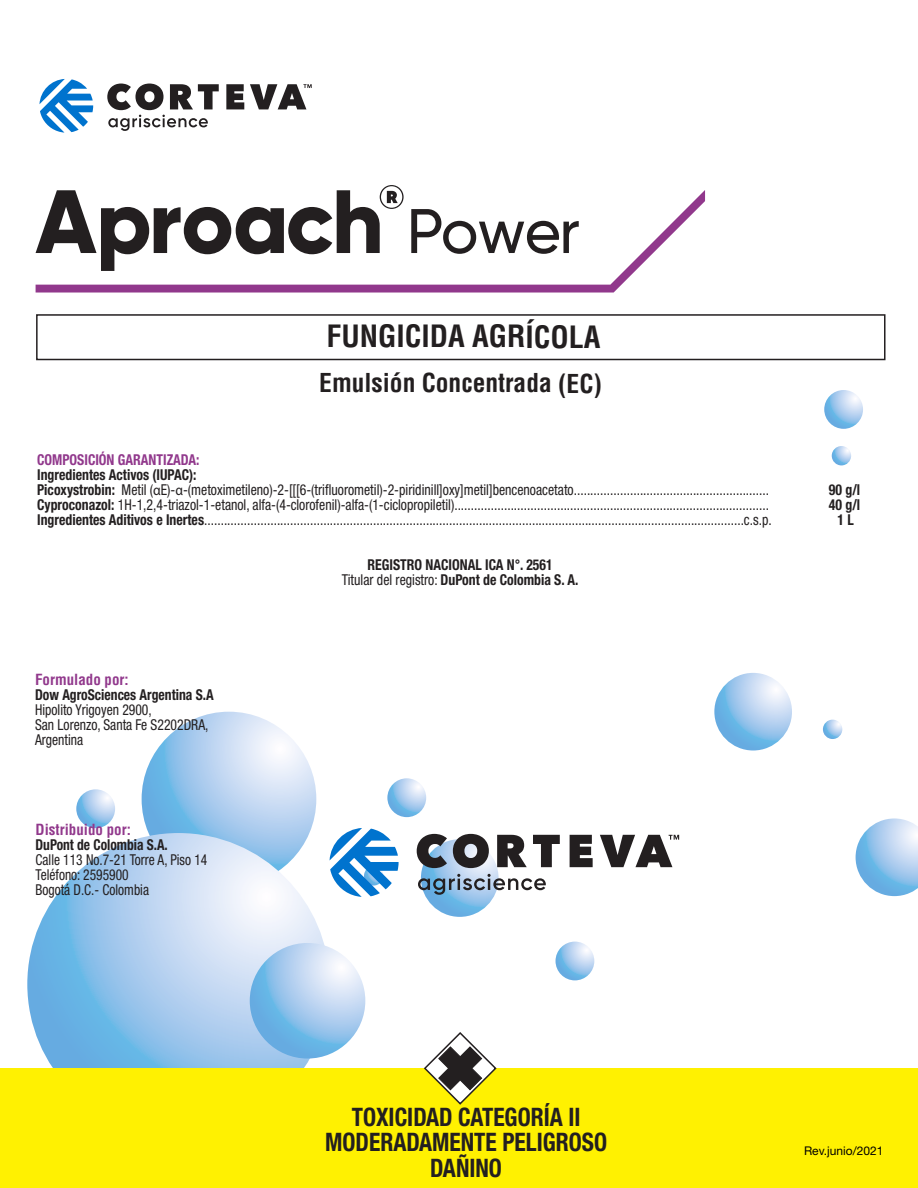
<style>
.page{position:relative;width:918px;height:1188px;background:#fff}
.page>*{position:absolute;margin:0;border:0;box-sizing:border-box;transform-origin:0 0}
.t1{font:700 condensed 30px "Helvetica";color:#231f20}
.t2{font:700 condensed 25.5px/25.5px "Helvetica Neue LT Std";color:#231f20;text-align:center;scale:.92 1}
.t3{font:700 condensed 25.5px "Helvetica";color:#231f20}
.t4{font:condensed 15px/15px "Helvetica Neue LT Std";color:#231f20;scale:.92 1}
.t5{font:700 condensed 15px/15px "Helvetica Neue LT Std";color:#231f20;text-align:center;scale:.92 1}
.t6{font:condensed 15px/15px "Helvetica Neue LT Std";color:#231f20;scale:.9 1}
.t7{font:condensed 15px/15px "Helvetica Neue LT Std";color:#231f20;scale:.91 1}
.t8{font:700 condensed 15px "Helvetica";color:#91388c}
.t9{font:700 condensed 15px "Helvetica Neue LT Std";color:#231f20;scale:.91 1}
.t10{font:700 condensed 15px "Helvetica Neue LT Std";color:#91388c;scale:.92 1}
.t11{font:700 condensed 15px "Helvetica Neue LT Std";color:#231f20;scale:.9 1}
.t12{font:12px "Helvetica Neue LT Std";color:#000}
.s1{font-weight:700}
.s2{font-family:"Myriad";font-stretch:normal}
.s3{font-weight:400}
</style>
<div class="page">
<svg style="left:142px;top:712px;width:174px;height:174px;background:#aed0ef"></svg>
<svg style="left:27px;top:833px;width:303px;height:302px;background:#aaceed"></svg>
<svg style="left:250px;top:943px;width:115px;height:116px;background:#a2caed"></svg>
<svg style="left:421px;top:839px;width:78px;height:78px;background:#91c3ea"></svg>
<svg style="left:714px;top:673px;width:78px;height:78px;background:#a3cbed"></svg>
<svg style="left:856px;top:818px;width:62px;height:78px"></svg>
<svg style="left:387px;top:778px;width:39px;height:39px"></svg>
<svg style="left:556px;top:942px;width:38px;height:38px"></svg>
<svg style="left:76px;top:789px;width:39px;height:39px"></svg>
<svg style="left:824px;top:390px;width:39px;height:39px"></svg>
<svg style="left:832px;top:446px;width:19px;height:19px"></svg>
<svg style="left:823px;top:720px;width:19px;height:19px"></svg>
<div style="left:0;top:1069px;width:918px;height:119px;background:#fff101"></div>
<svg style="left:423px;top:1032px;width:75px;height:73px"></svg>
<svg style="left:39px;top:79px;width:54px;height:54px"></svg>
<svg style="left:226px;top:84px;width:18px;height:25px"></svg>
<svg style="left:250px;top:84px;width:62px;height:25px"></svg>
<svg style="left:107px;top:84px;width:112px;height:47px"></svg>
<svg style="left:36px;top:190px;width:669px;height:103px"></svg>
<svg style="left:36px;top:185px;width:368px;height:86px"></svg>
<svg style="left:411px;top:209px;width:168px;height:45px"></svg>
<div style="left:36px;top:314px;width:850px;height:46px;border:2px solid #231f20"></div>
<svg style="left:330px;top:828px;width:69px;height:69px"></svg>
<svg style="left:417px;top:834px;width:30px;height:34px"></svg>
<svg style="left:453px;top:834px;width:36px;height:34px"></svg>
<svg style="left:497px;top:835px;width:30px;height:32px"></svg>
<svg style="left:533px;top:835px;width:27px;height:32px"></svg>
<svg style="left:570px;top:835px;width:23px;height:32px"></svg>
<svg style="left:600px;top:835px;width:79px;height:32px"></svg>
<svg style="left:418px;top:874px;width:128px;height:21px"></svg>
<h1 class="t1" style="left:326px;top:318px;width:276px">FUNGICIDA AGRÍCOLA</h1>
<h2 class="t3" style="left:319px;top:367px;width:284px">Emulsión Concentrada (EC)</h2>
<p class="t10" style="left:37px;top:451px;width:178px">COMPOSICIÓN GARANTIZADA:</p>
<p class="t4" style="left:37px;top:467px;width:800px"><span class="s1">Ingredientes Activos (IUPAC):<br>Picoxystrobin:</span> Metil (<span class="s2">α</span>E)-<span class="s2">α</span>-(metoximetileno)-2-[[[6-(trifluorometil)-2-piridinill]oxy]metil]bencenoacetato...........................................................<br><span class="s1">Cyproconazol:</span> 1H-1,2,4-triazol-1-etanol, alfa-(4-clorofenil)-alfa-(1-ciclopropiletil)...............................................................................................<br><span class="s1">Ingredientes Aditivos e Inertes</span>...................................................................................................................................................................c.s.p.</p>
<p class="t5" style="left:342px;top:557px;width:259px">REGISTRO NACIONAL ICA N°. 2561<br><span class="s3">Titular del registro:</span> DuPont de Colombia S. A.</p>
<p class="t8" style="left:35px;top:670px;width:95px">Formulado por:</p>
<p class="t9" style="left:35px;top:685px;width:198px">Dow AgroSciences Argentina S.A</p>
<p class="t7" style="left:35px;top:702px;width:192px">Hipolito Yrigoyen 2900,<br>San Lorenzo, Santa Fe S2202DRA,<br>Argentina</p>
<p class="t8" style="left:36px;top:820px;width:97px">Distribuido por:</p>
<p class="t11" style="left:36px;top:836px;width:148px">DuPont de Colombia S.A.</p>
<p class="t6" style="left:36px;top:852px;width:192px">Calle 113 No.7-21 Torre A, Piso 14<br>Teléfono: 2595900<br>Bogotá D.C.- Colombia</p>
<p class="t5" style="left:829px;top:482px;width:36px">90 g/l<br>40 g/l<br>1 L</p>
<h2 class="t2" style="left:325px;top:1104px;width:308px">TOXICIDAD CATEGORÍA II<br>MODERADAMENTE PELIGROSO<br>DAÑINO</h2>
<p class="t12" style="left:804px;top:1144px;width:81px">Rev.junio/2021</p>
</div>
